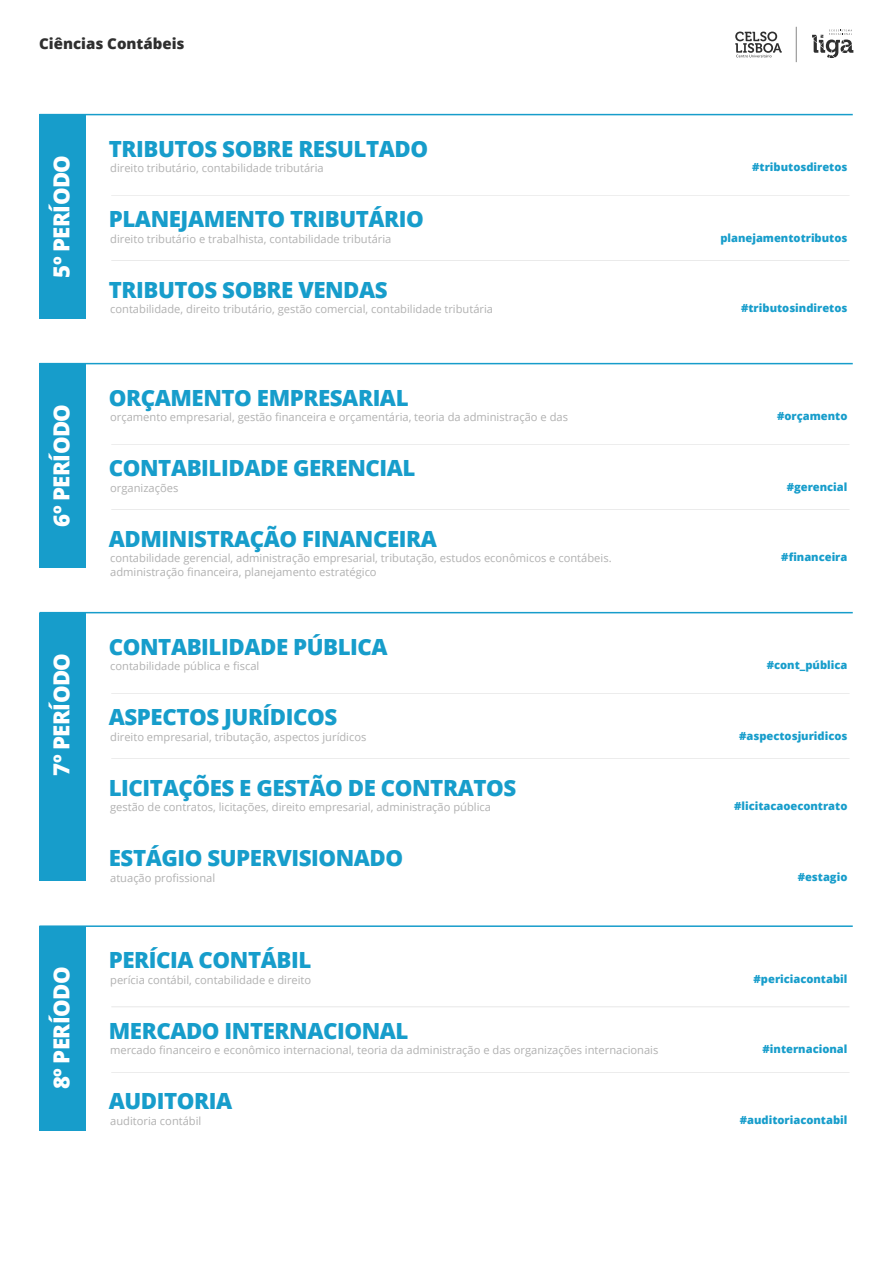
<style>
.page{position:relative;width:893px;height:1263px;background:#fff}
.page>*{position:absolute;margin:0;border:0;box-sizing:border-box;transform-origin:0 0}
.t1{font:800 22.35px "Open Sans";letter-spacing:-.02em;color:#179dcb}
.t2{font:800 22.2px "Open Sans";letter-spacing:-.025em;color:#fff}
.t3{font:800 15px "Open Sans";color:#2f2f2f}
.t4{font:11.1px/13.5px "Open Sans";color:#b1b1b1}
.t5{font:800 11.1px "Open Sans";color:#179dcb}
</style>
<div class="page">
<div style="left:39px;top:115px;width:47px;height:204px;background:#179dcb"></div>
<hr style="left:39px;top:114px;width:814px;height:1px;background:#179dcb">
<hr style="left:111px;top:195px;width:739px;height:1px;background:#000">
<hr style="left:111px;top:260px;width:739px;height:1px;background:#000">
<div style="left:39px;top:364px;width:47px;height:204px;background:#179dcb"></div>
<hr style="left:39px;top:363px;width:814px;height:1px;background:#179dcb">
<hr style="left:111px;top:444px;width:739px;height:1px;background:#000">
<hr style="left:111px;top:509px;width:739px;height:1px;background:#000">
<div style="left:39px;top:613px;width:47px;height:267px;background:#179dcb"></div>
<hr style="left:39px;top:612px;width:814px;height:1px;background:#179dcb">
<hr style="left:111px;top:693px;width:739px;height:1px;background:#000">
<hr style="left:111px;top:758px;width:739px;height:1px;background:#000">
<div style="left:39px;top:926px;width:47px;height:204px;background:#179dcb"></div>
<hr style="left:39px;top:925px;width:814px;height:2px;background:#179dcb">
<hr style="left:111px;top:1007px;width:739px;height:1px;background:#000">
<hr style="left:111px;top:1072px;width:739px;height:1px;background:#000">
<svg style="left:735px;top:32px;width:47px;height:25px"></svg>
<svg style="left:812px;top:30px;width:41px;height:28px"></svg>
<svg style="left:796px;top:27px;width:1px;height:35px"></svg>
<h3 class="t3" style="left:39px;top:32px;width:147px">Ciências Contábeis</h3>
<h1 class="t1" style="left:109px;top:132px;width:321px">TRIBUTOS SOBRE RESULTADO</h1>
<h2 class="t2" style="left:45px;top:278px;width:124px;rotate:-90deg">5º PERÍODO</h2>
<p class="t4" style="left:110px;top:161px;width:215px">direito tributário, contabilidade tributária</p>
<h1 class="t1" style="left:109px;top:202px;width:317px">PLANEJAMENTO TRIBUTÁRIO</h1>
<p class="t4" style="left:110px;top:232px;width:283px">direito tributário e trabalhista, contabilidade tributária</p>
<h1 class="t1" style="left:109px;top:273px;width:280px">TRIBUTOS SOBRE VENDAS</h1>
<p class="t4" style="left:110px;top:302px;width:384px">contabilidade, direito tributário, gestão comercial, contabilidade tributária</p>
<h1 class="t1" style="left:109px;top:381px;width:301px">ORÇAMENTO EMPRESARIAL</h1>
<h2 class="t2" style="left:45px;top:527px;width:124px;rotate:-90deg">6º PERÍODO</h2>
<p class="t4" style="left:110px;top:410px;width:459px">orçamento empresarial, gestão financeira e orçamentária, teoria da administração e das</p>
<h1 class="t1" style="left:109px;top:451px;width:308px">CONTABILIDADE GERENCIAL</h1>
<p class="t4" style="left:110px;top:481px;width:70px">organizações</p>
<h1 class="t1" style="left:109px;top:522px;width:330px">ADMINISTRAÇÃO FINANCEIRA</h1>
<p class="t4" style="left:110px;top:551px;width:503px">contabilidade gerencial, administração empresarial, tributação, estudos econômicos e contábeis. administração financeira, planejamento estratégico</p>
<h1 class="t1" style="left:109px;top:630px;width:280px">CONTABILIDADE PÚBLICA</h1>
<h2 class="t2" style="left:45px;top:776px;width:124px;rotate:-90deg">7º PERÍODO</h2>
<p class="t4" style="left:110px;top:659px;width:151px">contabilidade pública e fiscal</p>
<h1 class="t1" style="left:109px;top:700px;width:230px">ASPECTOS JURÍDICOS</h1>
<p class="t4" style="left:110px;top:730px;width:258px">direito empresarial, tributação, aspectos jurídicos</p>
<h1 class="t1" style="left:109px;top:771px;width:409px">LICITAÇÕES E GESTÃO DE CONTRATOS</h1>
<p class="t4" style="left:110px;top:800px;width:382px">gestão de contratos, licitações, direito empresarial, administração pública</p>
<h1 class="t1" style="left:109px;top:841px;width:296px">ESTÁGIO SUPERVISIONADO</h1>
<p class="t4" style="left:110px;top:871px;width:107px">atuação profissional</p>
<h1 class="t1" style="left:109px;top:943px;width:204px">PERÍCIA CONTÁBIL</h1>
<h2 class="t2" style="left:45px;top:1089px;width:124px;rotate:-90deg">8º PERÍODO</h2>
<p class="t4" style="left:110px;top:973px;width:203px">perícia contábil, contabilidade e direito</p>
<h1 class="t1" style="left:109px;top:1014px;width:301px">MERCADO INTERNACIONAL</h1>
<p class="t4" style="left:110px;top:1043px;width:550px">mercado financeiro e econômico internacional, teoria da administração e das organizações internacionais</p>
<h1 class="t1" style="left:109px;top:1084px;width:125px">AUDITORIA</h1>
<p class="t4" style="left:110px;top:1114px;width:93px">auditoria contábil</p>
<p class="t5" style="left:752px;top:159px;width:97px">#tributosdiretos</p>
<p class="t5" style="left:720px;top:229px;width:129px">planejamentotributos</p>
<p class="t5" style="left:741px;top:300px;width:108px">#tributosindiretos</p>
<p class="t5" style="left:777px;top:408px;width:72px">#orçamento</p>
<p class="t5" style="left:787px;top:478px;width:62px">#gerencial</p>
<p class="t5" style="left:781px;top:549px;width:68px">#financeira</p>
<p class="t5" style="left:767px;top:657px;width:82px">#cont_pública</p>
<p class="t5" style="left:739px;top:727px;width:110px">#aspectosjuridicos</p>
<p class="t5" style="left:734px;top:798px;width:115px">#licitacaoecontrato</p>
<p class="t5" style="left:798px;top:868px;width:51px">#estagio</p>
<p class="t5" style="left:754px;top:970px;width:95px">#periciacontabil</p>
<p class="t5" style="left:763px;top:1041px;width:86px">#internacional</p>
<p class="t5" style="left:740px;top:1111px;width:109px">#auditoriacontabil</p>
</div>
